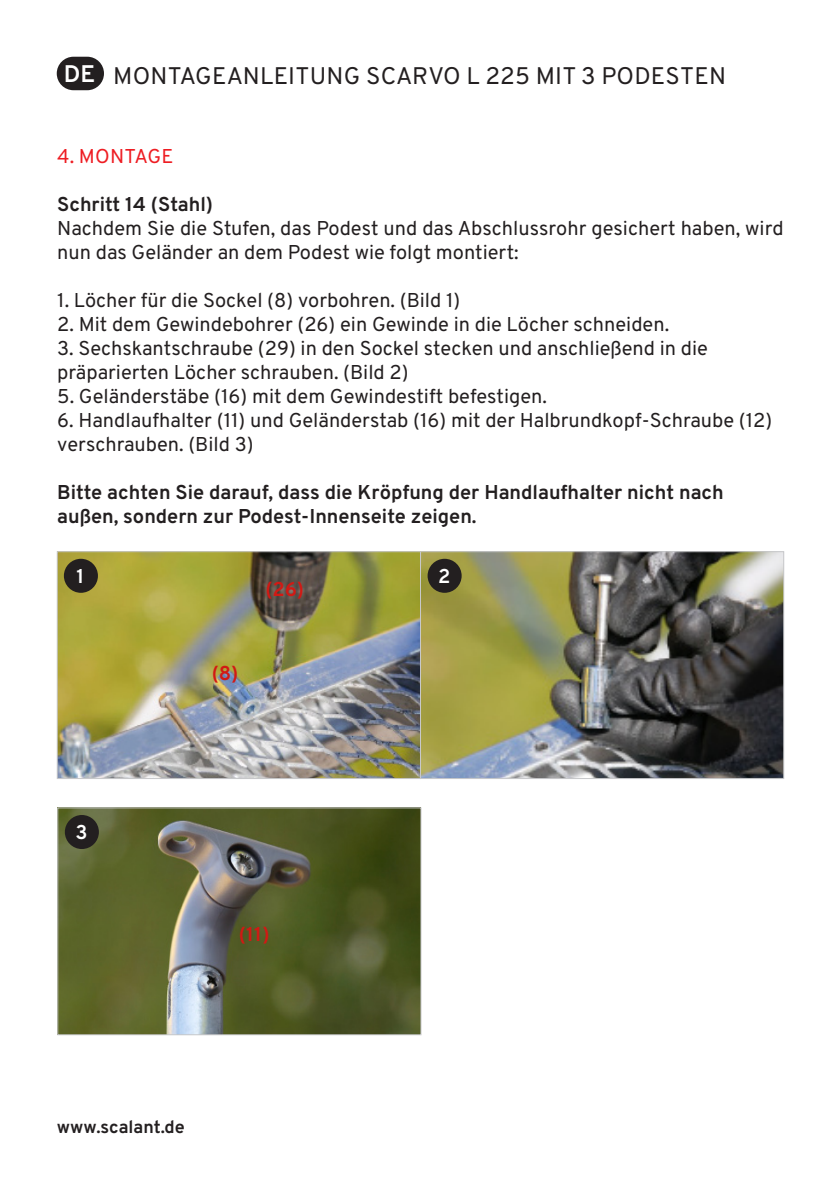
<style>
.page{position:relative;width:840px;height:1191px;background:#fff}
.page>*{position:absolute;margin:0;border:0;box-sizing:border-box;transform-origin:0 0}
.t1{font:24px "Overpass";letter-spacing:.01em;color:#231f20}
.t2{font:700 24px "Overpass";color:#fff}
.t3{font:20px/24px "Overpass";color:#231f20}
.t4{font:700 20px "Overpass";color:#231f20}
.t5{font:700 20px "Overpass";color:#d21914}
.t6{font:20px "Overpass";letter-spacing:.01em;color:#ee1d23}
.t7{font:700 20px "Overpass";color:#fff}
.t8{font:700 18px "Overpass";color:#231f20}
</style>
<div class="page">
<div style="left:57px;top:57px;width:47px;height:33px;background:#231f20;border-radius:17px"></div>
<img style="left:59px;top:553px;width:360px;height:224px">
<div style="left:57px;top:551px;width:364px;height:228px;border:1px solid #c7c8ca"></div>
<div style="left:64px;top:559px;width:34px;height:34px;background:#231f20;border-radius:50%"></div>
<img style="left:422px;top:553px;width:359px;height:224px">
<div style="left:420px;top:551px;width:363px;height:228px;border:1px solid #c7c8ca"></div>
<div style="left:427px;top:559px;width:34px;height:34px;background:#231f20;border-radius:50%"></div>
<img style="left:59px;top:809px;width:360px;height:224px">
<div style="left:57px;top:807px;width:364px;height:228px;border:1px solid #c7c8ca"></div>
<div style="left:65px;top:815px;width:34px;height:34px;background:#231f20;border-radius:50%"></div>
<p class="t2" style="left:64px;top:57px;width:33px">DE</p>
<p class="t1" style="left:113px;top:58px;width:614px">MONTAGEANLEITUNG SCARVO L 225 MIT 3 PODESTEN</p>
<p class="t6" style="left:57px;top:141px;width:117px">4. MONTAGE</p>
<p class="t4" style="left:57px;top:189px;width:157px">Schritt 14 (Stahl)</p>
<p class="t3" style="left:57px;top:216px;width:727px">Nachdem Sie die Stufen, das Podest und das Abschlussrohr gesichert haben, wird nun das Geländer an dem Podest wie folgt montiert:</p>
<p class="t3" style="left:57px;top:288px;width:404px">1. Löcher für die Sockel (8) vorbohren. (Bild 1)</p>
<p class="t3" style="left:57px;top:312px;width:613px">2. Mit dem Gewindebohrer (26) ein Gewinde in die Löcher schneiden.</p>
<p class="t3" style="left:57px;top:336px;width:651px">3. Sechskantschraube (29) in den Sockel stecken und anschließend in die</p>
<p class="t3" style="left:57px;top:360px;width:353px">präparierten Löcher schrauben. (Bild 2)</p>
<p class="t3" style="left:57px;top:384px;width:491px">5. Geländerstäbe (16) mit dem Gewindestift befestigen.</p>
<p class="t3" style="left:57px;top:408px;width:716px">6. Handlaufhalter (11) und Geländerstab (16) mit der Halbrundkopf-Schraube (12)</p>
<p class="t3" style="left:57px;top:432px;width:198px">verschrauben. (Bild 3)</p>
<p class="t4" style="left:57px;top:477px;width:667px">Bitte achten Sie darauf, dass die Kröpfung der Handlaufhalter nicht nach</p>
<p class="t4" style="left:57px;top:501px;width:420px">außen, sondern zur Podest-Innenseite zeigen.</p>
<p class="t7" style="left:76px;top:562px;width:10px">1</p>
<p class="t7" style="left:438px;top:562px;width:14px">2</p>
<p class="t5" style="left:265px;top:574px;width:40px">(26)</p>
<p class="t7" style="left:75px;top:818px;width:14px">3</p>
<p class="t5" style="left:211px;top:659px;width:28px">(8)</p>
<p class="t5" style="left:239px;top:920px;width:32px">(11)</p>
<p class="t8" style="left:57px;top:1113px;width:129px">www.scalant.de</p>
</div>
